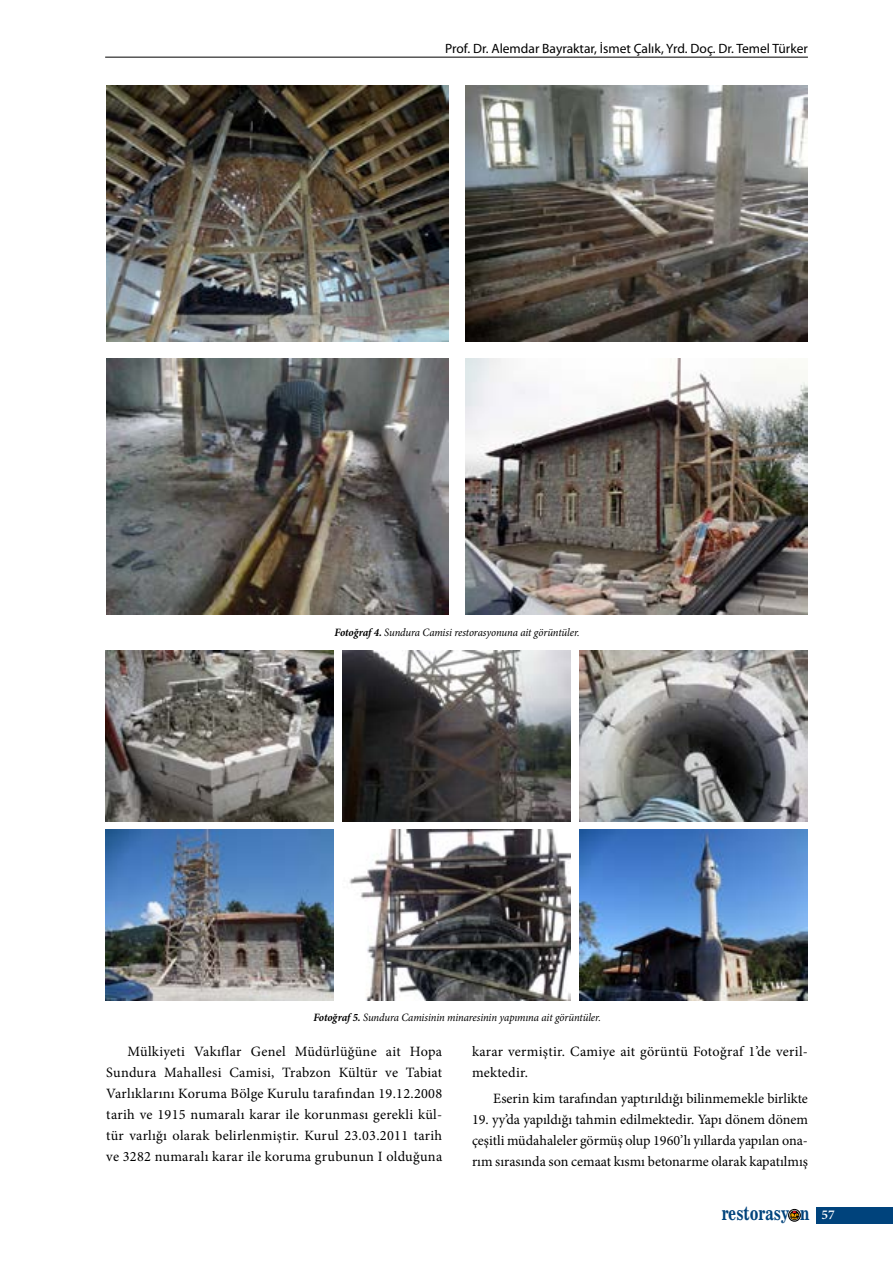
<style>
.page{position:relative;width:893px;height:1263px;background:#fff}
.page>*{position:absolute;margin:0;border:0;box-sizing:border-box;transform-origin:0 0}
.t1{font:17.7px "News 701 BT Bold A";color:#00437c;scale:.8 1}
.t2{font:14.25px/21px "Minion Pro";letter-spacing:.005em;color:#000;text-align:justify}
.t3{font:13.5px "Myriad Pro";color:#000}
.t4{font:italic 11.25px "Minion Pro";letter-spacing:-.015em;color:#000;scale:.95 1}
.s1{font-weight:700}
.s2{font-family:"Minion Pro";font-weight:600;font-size:13.5px;color:#fff}
</style>
<div class="page">
<div style="left:788px;top:1209px;width:12px;height:12px;border:1px solid #000;border-radius:50%"></div>
<svg style="left:789px;top:1210px;width:11px;height:11px"></svg>
<div style="left:816px;top:1207px;width:77px;height:16px;background:#00437c"></div>
<hr style="left:105px;top:57px;width:703px;height:1px;background:#000">
<img style="left:106px;top:85px;width:342px;height:256px">
<img style="left:466px;top:85px;width:342px;height:256px">
<img style="left:106px;top:358px;width:342px;height:257px">
<img style="left:465px;top:358px;width:342px;height:257px">
<img style="left:105px;top:651px;width:228px;height:171px">
<img style="left:342px;top:651px;width:229px;height:171px">
<img style="left:580px;top:651px;width:228px;height:171px">
<img style="left:105px;top:829px;width:228px;height:171px">
<img style="left:349px;top:829px;width:222px;height:171px">
<img style="left:580px;top:829px;width:228px;height:171px">
<p class="t3" style="left:445px;top:41px;width:364px">Prof. Dr. Alemdar Bayraktar, İsmet Çalık, Yrd. Doç. Dr. Temel Türker</p>
<p class="t4" style="left:334px;top:624px;width:260px"><span class="s1">Fotoğraf 4.</span> Sundura Camisi restorasyonuna ait görüntüler.</p>
<p class="t4" style="left:313px;top:1010px;width:304px"><span class="s1">Fotoğraf 5.</span> Sundura Camisinin minaresinin yapımına ait görüntüler.</p>
<p class="t2" style="left:106px;top:1041px;width:337px;text-indent:21px">Mülkiyeti Vakıflar Genel Müdürlüğüne ait Hopa Sundura Mahallesi Camisi, Trabzon Kültür ve Tabiat Varlıklarını Koruma Bölge Kurulu tarafından 19.12.2008 tarih ve 1915 numaralı karar ile korunması gerekli kül&shy;tür varlığı olarak belirlenmiştir. Kurul 23.03.2011 tarih ve 3282 numaralı karar ile koruma grubunun I olduğuna</p>
<p class="t2" style="left:472px;top:1041px;width:337px">karar vermiştir. Camiye ait görüntü Fotoğraf 1’de veril&shy;mektedir.</p>
<p class="t2" style="left:493px;top:1087px;width:316px">Eserin kim tarafından yaptırıldığı bilinmemekle birlikte</p>
<p class="t2" style="left:472px;top:1108px;width:337px">19. yy’da yapıldığı tahmin edilmektedir. Yapı dönem dönem çeşitli müdahaleler görmüş olup 1960’lı yıllarda yapılan ona&shy;rım sırasında son cemaat kısmı betonarme olarak kapatılmış</p>
<p class="t1" style="left:722px;top:1203px;width:143px">restorasy n <span class="s2">57</span></p>
</div>
